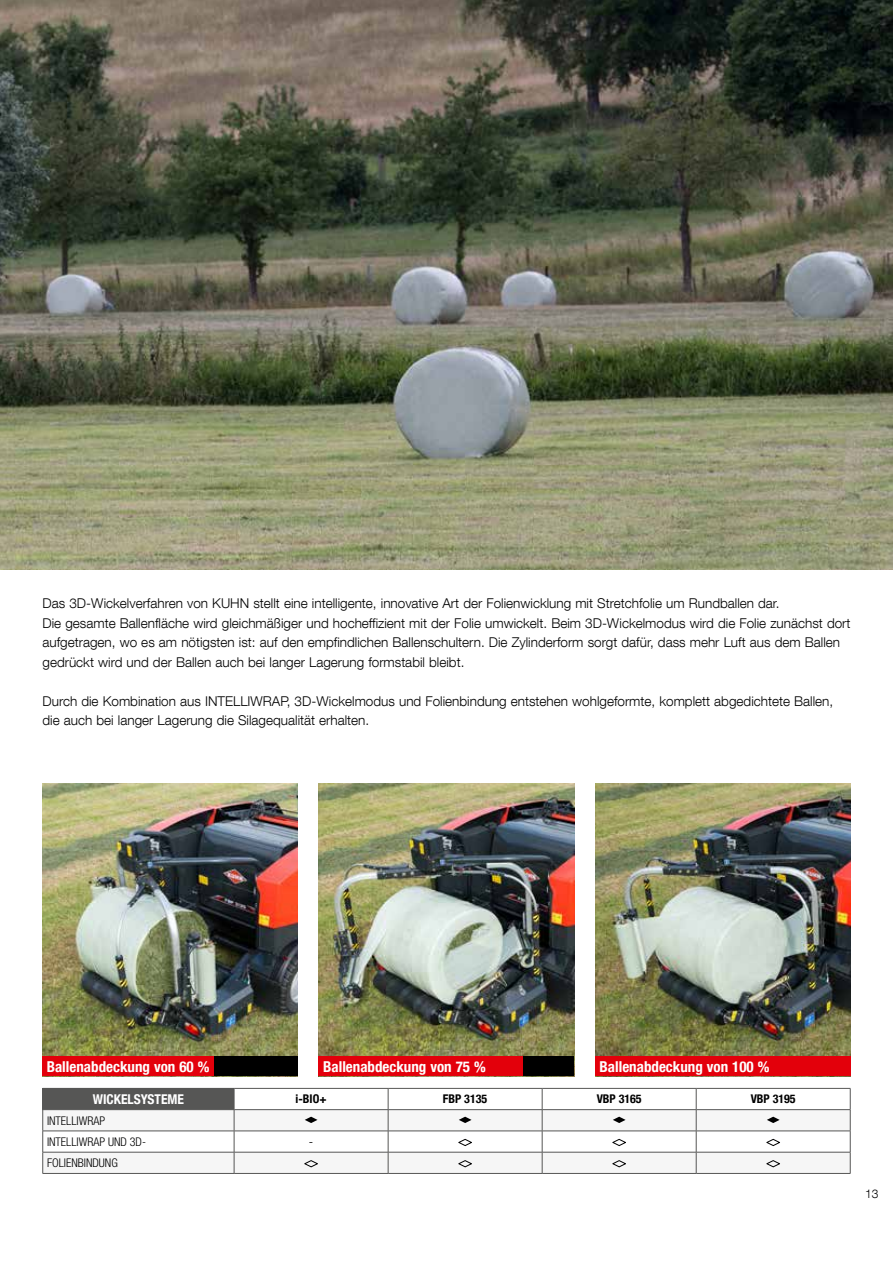
<style>
.page{position:relative;width:893px;height:1263px;background:#fff}
.page>*{position:absolute;margin:0;border:0;box-sizing:border-box;transform-origin:0 0}
.t1{font:700 condensed 15px "Helvetica Neue LT Com";color:#fff}
.t2{font:300 13.5px/19.5px "Helvetica Neue LT Com";color:#000}
.t3{font:700 condensed 13.5px "Helvetica Neue LT Com";color:#fff}
.t4{font:300 condensed 12px/21.3px "Helvetica Neue LT Com";color:#000}
.t5{font:700 condensed 12px "Helvetica Neue LT Com";color:#000}
.t6{font:300 12px "Helvetica Neue LT Com";color:#000}
</style>
<div class="page">
<img style="left:0;top:0;width:893px;height:569px">
<img style="left:43px;top:784px;width:255px;height:273px">
<img style="left:319px;top:784px;width:255px;height:273px">
<img style="left:595px;top:784px;width:255px;height:273px">
<div style="left:54px;top:1057px;width:244px;height:19px;background:#000"></div>
<div style="left:331px;top:1057px;width:243px;height:19px;background:#000"></div>
<div style="left:43px;top:1057px;width:171px;height:19px;background:#e3000b"></div>
<div style="left:319px;top:1057px;width:204px;height:19px;background:#e3000b"></div>
<hr style="left:43px;top:1173px;width:191px;height:1px;background:#565655">
<hr style="left:234px;top:1173px;width:154px;height:1px;background:#565655">
<hr style="left:388px;top:1173px;width:154px;height:1px;background:#565655">
<hr style="left:542px;top:1173px;width:154px;height:1px;background:#565655">
<hr style="left:696px;top:1173px;width:154px;height:1px;background:#565655">
<svg style="left:42px;top:1088px;width:809px;height:85px"></svg>
<div style="left:595px;top:1057px;width:255px;height:19px;background:#e3000b"></div>
<p class="t2" style="left:43px;top:593px;width:809px">Das 3D-Wickelverfahren von KUHN stellt eine intelligente, innovative Art der Folienwicklung mit Stretchfolie um Rundballen dar.<br>Die gesamte Ballenfläche wird gleichmäßiger und hocheffizient mit der Folie umwickelt. Beim 3D-Wickelmodus wird die Folie zunächst dort aufgetragen, wo es am nötigsten ist: auf den empfindlichen Ballenschultern. Die Zylinderform sorgt dafür, dass mehr Luft aus dem Ballen gedrückt wird und der Ballen auch bei langer Lagerung formstabil bleibt.</p>
<p class="t2" style="left:43px;top:691px;width:792px">Durch die Kombination aus INTELLIWRAP, 3D-Wickelmodus und Folienbindung entstehen wohlgeformte, komplett abgedichtete Ballen, die auch bei langer Lagerung die Silagequalität erhalten.</p>
<p class="t1" style="left:47px;top:1057px;width:164px">Ballenabdeckung von 60 %</p>
<p class="t1" style="left:323px;top:1057px;width:164px">Ballenabdeckung von 75 %</p>
<p class="t3" style="left:93px;top:1091px;width:93px">WICKELSYSTEME</p>
<p class="t5" style="left:296px;top:1092px;width:32px">i-BIO+</p>
<p class="t5" style="left:443px;top:1092px;width:46px">FBP 3135</p>
<p class="t5" style="left:597px;top:1092px;width:47px">VBP 3165</p>
<p class="t5" style="left:751px;top:1092px;width:47px">VBP 3195</p>
<p class="t4" style="left:47px;top:1109px;width:101px">INTELLIWRAP<br>INTELLIWRAP UND 3D-</p>
<p class="t6" style="left:309px;top:1134px;width:6px">-</p>
<p class="t4" style="left:47px;top:1152px;width:72px">FOLIENBINDUNG</p>
<p class="t1" style="left:600px;top:1057px;width:171px">Ballenabdeckung von 100 %</p>
<p class="t6" style="left:865px;top:1186px;width:15px">13</p>
</div>
